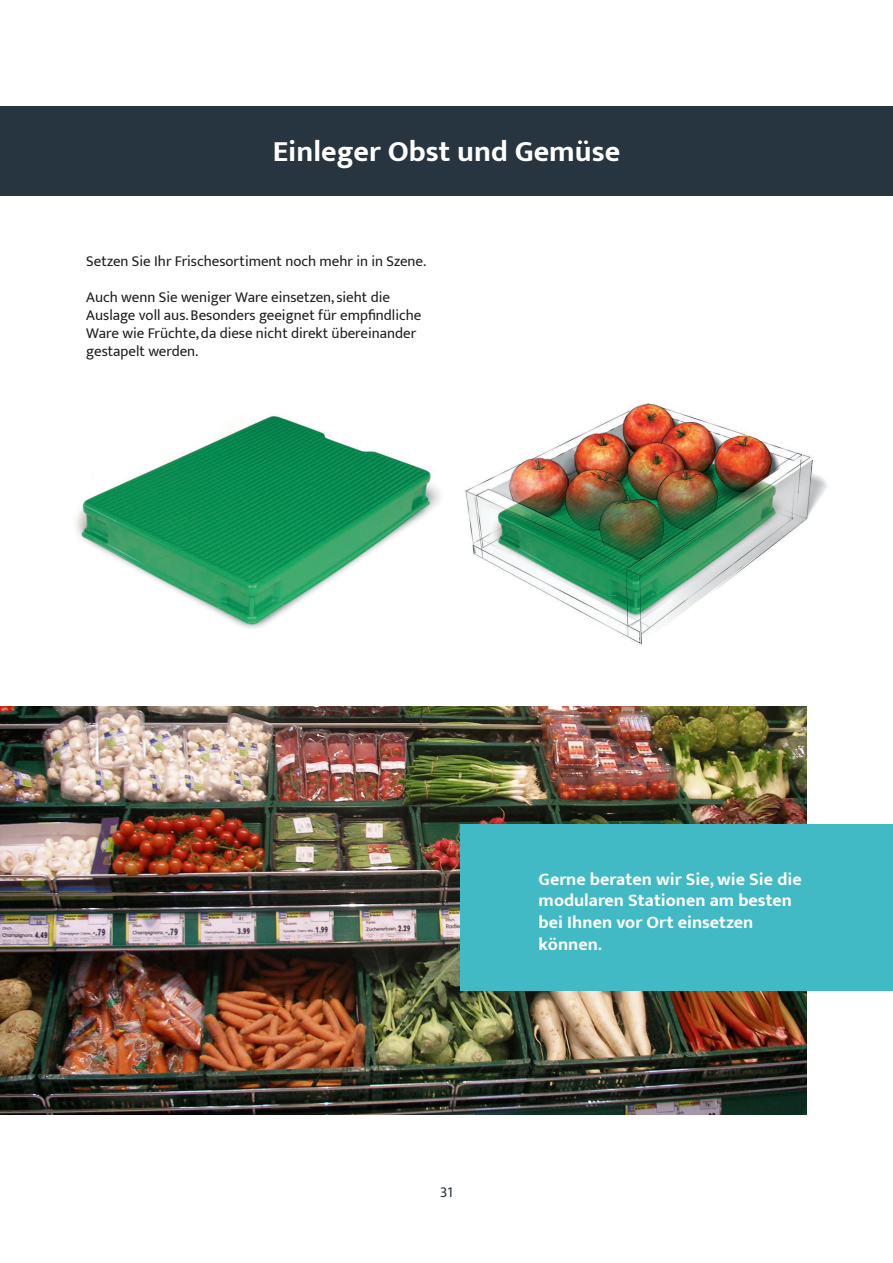
<style>
.page{position:relative;width:893px;height:1263px;background:#fff}
.page>*{position:absolute;margin:0;border:0;box-sizing:border-box;transform-origin:0 0}
.t1{font:700 30px "Mukta Vaani";color:#fff}
.t2{font:700 18px/21.6px "Mukta Vaani";color:#fff}
.t3{font:15px/18px "Mukta Vaani";color:#231f20}
.t4{font:15px "Mukta Vaani";color:#273540}
</style>
<div class="page">
<div style="left:0;top:106px;width:893px;height:90px;background:#273540"></div>
<img style="left:76px;top:415px;width:364px;height:214px">
<img style="left:465px;top:403px;width:362px;height:242px">
<img style="left:0;top:706px;width:807px;height:408px">
<div style="left:460px;top:824px;width:433px;height:166px;background:#41bac5"></div>
<p class="t1" style="left:273px;top:133px;width:349px">Einleger Obst und Gemüse</p>
<p class="t3" style="left:86px;top:254px;width:341px">Setzen Sie Ihr Frischesortiment noch mehr in in Szene.</p>
<p class="t3" style="left:86px;top:290px;width:337px">Auch wenn Sie weniger Ware einsetzen, sieht die Auslage voll aus. Besonders geeignet für empfindliche Ware wie Früchte, da diese nicht direkt übereinander gestapelt werden.</p>
<p class="t2" style="left:539px;top:868px;width:265px">Gerne beraten wir Sie, wie Sie die modularen Stationen am besten bei Ihnen vor Ort einsetzen können.</p>
<p class="t4" style="left:440px;top:1183px;width:14px">31</p>
</div>
